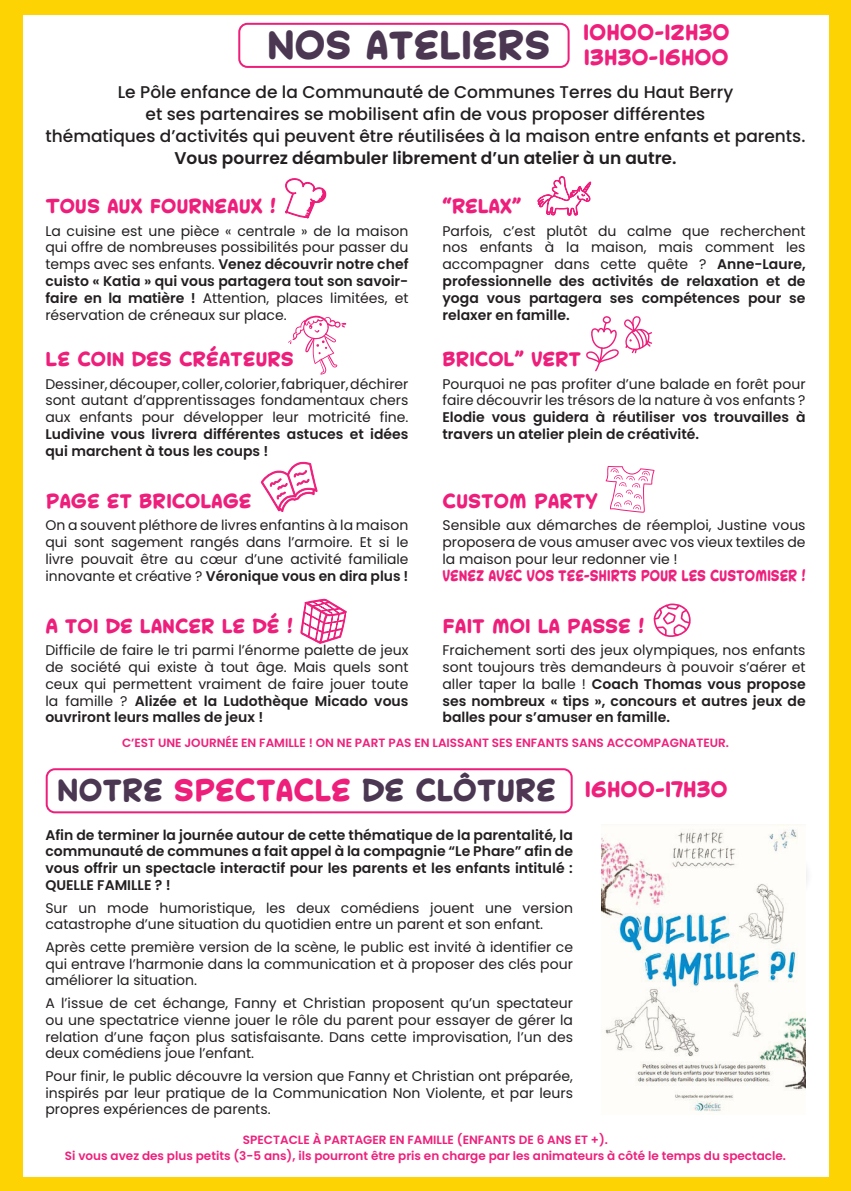
<style>
.page{position:relative;width:851px;height:1191px;background:#fff}
.page>*{position:absolute;margin:0;border:0;box-sizing:border-box;transform-origin:0 0}
.t1{font:700 36px "Collector Comic";color:#4b3752}
.t2{font:700 28px "Collector Comic";color:#4b3752}
.t3{font:700 20px/24.6px "Collector Comic";color:#ee207b}
.t4{font:700 18px "Collector Comic";color:#ee1e7b}
.t5{font:500 17px/22px "Poppins";color:#231f20;text-align:center}
.t6{font:600 17px "Poppins";color:#231f20}
.t7{font:14px/16.8px "Poppins";color:#231f20;text-align:justify}
.t8{font:600 14px/16.8px "Poppins";color:#231f20;text-align:justify}
.t9{font:700 14px "Collector Comic";color:#ee207b;scale:.87 1}
.t10{font:600 12px/16px "Poppins";color:#ee207b;text-align:center}
.s1{font-weight:600}
.s2{font-weight:400}
.s3{color:#ee1e7b}
.s4{font-size:20px;color:#ee207b}
</style>
<div class="page">
<div style="left:0;top:0;width:850px;height:1191px;background:#fed304"></div>
<div style="left:23px;top:16px;width:805px;height:1160px;background:#fff"></div>
<svg style="left:288px;top:315px;width:58px;height:60px"></svg>
<svg style="left:300px;top:598px;width:47px;height:46px"></svg>
<svg style="left:260px;top:461px;width:57px;height:51px"></svg>
<svg style="left:653px;top:603px;width:37px;height:34px"></svg>
<svg style="left:586px;top:316px;width:66px;height:55px"></svg>
<svg style="left:537px;top:176px;width:54px;height:40px"></svg>
<svg style="left:285px;top:178px;width:42px;height:40px"></svg>
<svg style="left:605px;top:466px;width:49px;height:47px"></svg>
<img style="left:601px;top:825px;width:204px;height:287px">
<div style="left:46px;top:768px;width:526px;height:45px;border:2px solid #ee1e7b;border-radius:8px"></div>
<div style="left:238px;top:23px;width:331px;height:45px;border:2px solid #ee1e7b;border-radius:8px"></div>
<h1 class="t1" style="left:267px;top:17px;width:285px">NOS ATELIERS</h1>
<h3 class="t3" style="left:582px;top:21px;width:148px">10H00-12H30<br>13H30-16H00</h3>
<p class="t5" style="left:45px;top:81px;width:761px">Le Pôle enfance de la Communauté de Communes Terres du Haut Berry<br>et ses partenaires se mobilisent afin de vous proposer différentes<br>thématiques d’activités qui peuvent être réutilisées à la maison entre enfants et parents.</p>
<p class="t6" style="left:174px;top:148px;width:503px">Vous pourrez déambuler librement d’un atelier à un autre.</p>
<p class="t4" style="left:45px;top:192px;width:232px">TOUS AUX FOURNEAUX !</p>
<p class="t7" style="left:45px;top:222px;width:364px">La cuisine est une pièce « centrale » de la maison qui offre de nombreuses possibilités pour passer du temps avec ses enfants. <span class="s1">Venez découvrir notre chef cuisto « Katia » qui vous partagera tout son savoir&shy;faire en la matière !</span> Attention, places limitées, et réservation de créneaux sur place.</p>
<p class="t4" style="left:45px;top:345px;width:250px">LE COIN DES CRÉATEURS</p>
<p class="t7" style="left:45px;top:375px;width:364px">Dessiner, découper, coller, colorier, fabriquer, déchirer sont autant d’apprentissages fondamentaux chers aux enfants pour développer leur motricité fine.</p>
<p class="t8" style="left:45px;top:426px;width:364px">Ludivine vous livrera différentes astuces et idées qui marchent à tous les coups !</p>
<p class="t4" style="left:45px;top:487px;width:207px">PAGE ET BRICOLAGE</p>
<p class="t7" style="left:45px;top:517px;width:364px">On a souvent pléthore de livres enfantins à la maison qui sont sagement rangés dans l’armoire. Et si le livre pouvait être au cœur d’une activité familiale innovante et créative ? <span class="s1">Véronique vous en dira plus !</span></p>
<p class="t4" style="left:45px;top:611px;width:249px">A TOI DE LANCER LE DÉ !</p>
<p class="t7" style="left:45px;top:642px;width:364px">Difficile de faire le tri parmi l’énorme palette de jeux de société qui existe à tout âge. Mais quels sont ceux qui permettent vraiment de faire jouer toute la famille ? <span class="s1">Alizée et la Ludothèque Micado vous ouvriront leurs malles de jeux !</span></p>
<p class="t4" style="left:442px;top:192px;width:80px">“RELAX”</p>
<p class="t8" style="left:442px;top:222px;width:364px"><span class="s2">Parfois, c’est plutôt du calme que recherchent nos enfants à la maison, mais comment les accompagner dans cette quête ?</span> Anne-Laure, professionnelle des activités de relaxation et de yoga vous partagera ses compétences pour se relaxer en famille.</p>
<p class="t4" style="left:442px;top:345px;width:140px">BRICOL” VERT</p>
<p class="t7" style="left:442px;top:375px;width:364px">Pourquoi ne pas profiter d’une balade en forêt pour faire découvrir les trésors de la nature à vos enfants ?</p>
<p class="t8" style="left:442px;top:409px;width:364px">Elodie vous guidera à réutiliser vos trouvailles à travers un atelier plein de créativité.</p>
<p class="t4" style="left:442px;top:487px;width:156px">CUSTOM PARTY</p>
<p class="t7" style="left:442px;top:517px;width:364px">Sensible aux démarches de réemploi, Justine vous proposera de vous amuser avec vos vieux textiles de la maison pour leur redonner vie !</p>
<p class="t9" style="left:442px;top:564px;width:419px">VENEZ AVEC VOS TEE-SHIRTS POUR LES CUSTOMISER !</p>
<p class="t4" style="left:442px;top:611px;width:203px">FAIT MOI LA PASSE !</p>
<p class="t7" style="left:442px;top:642px;width:364px">Fraichement sorti des jeux olympiques, nos enfants sont toujours très demandeurs à pouvoir s’aérer et aller taper la balle ! <span class="s1">Coach Thomas vous propose ses nombreux « tips », concours et autres jeux de balles pour s’amuser en famille.</span></p>
<p class="t10" style="left:122px;top:735px;width:608px">C’EST UNE JOURNÉE EN FAMILLE ! ON NE PART PAS EN LAISSANT SES ENFANTS SANS ACCOMPAGNATEUR.</p>
<h2 class="t2" style="left:57px;top:768px;width:672px">NOTRE <span class="s3">SPECTACLE</span> DE CLÔTURE <span class="s4">16H00-17H30</span></h2>
<p class="t8" style="left:45px;top:826px;width:529px">Afin de terminer la journée autour de cette thématique de la parentalité, la communauté de communes a fait appel à la compagnie “Le Phare” afin de vous offrir un spectacle interactif pour les parents et les enfants intitulé :<br>QUELLE FAMILLE ? !</p>
<p class="t7" style="left:45px;top:899px;width:529px">Sur un mode humoristique, les deux comédiens jouent une version catastrophe d’une situation du quotidien entre un parent et son enfant.</p>
<p class="t7" style="left:45px;top:938px;width:529px">Après cette première version de la scène, le public est invité à identifier ce qui entrave l’harmonie dans la communication et à proposer des clés pour améliorer la situation.</p>
<p class="t7" style="left:45px;top:994px;width:529px">A l’issue de cet échange, Fanny et Christian proposent qu’un spectateur ou une spectatrice vienne jouer le rôle du parent pour essayer de gérer la relation d’une façon plus satisfaisante. Dans cette improvisation, l’un des deux comédiens joue l’enfant.</p>
<p class="t7" style="left:45px;top:1067px;width:529px">Pour finir, le public découvre la version que Fanny et Christian ont préparée, inspirés par leur pratique de la Communication Non Violente, et par leurs propres expériences de parents.</p>
<p class="t10" style="left:65px;top:1132px;width:722px">SPECTACLE À PARTAGER EN FAMILLE (ENFANTS DE 6 ANS ET +).<br>Si vous avez des plus petits (3-5 ans), ils pourront être pris en charge par les animateurs à côté le temps du spectacle.</p>
</div>
